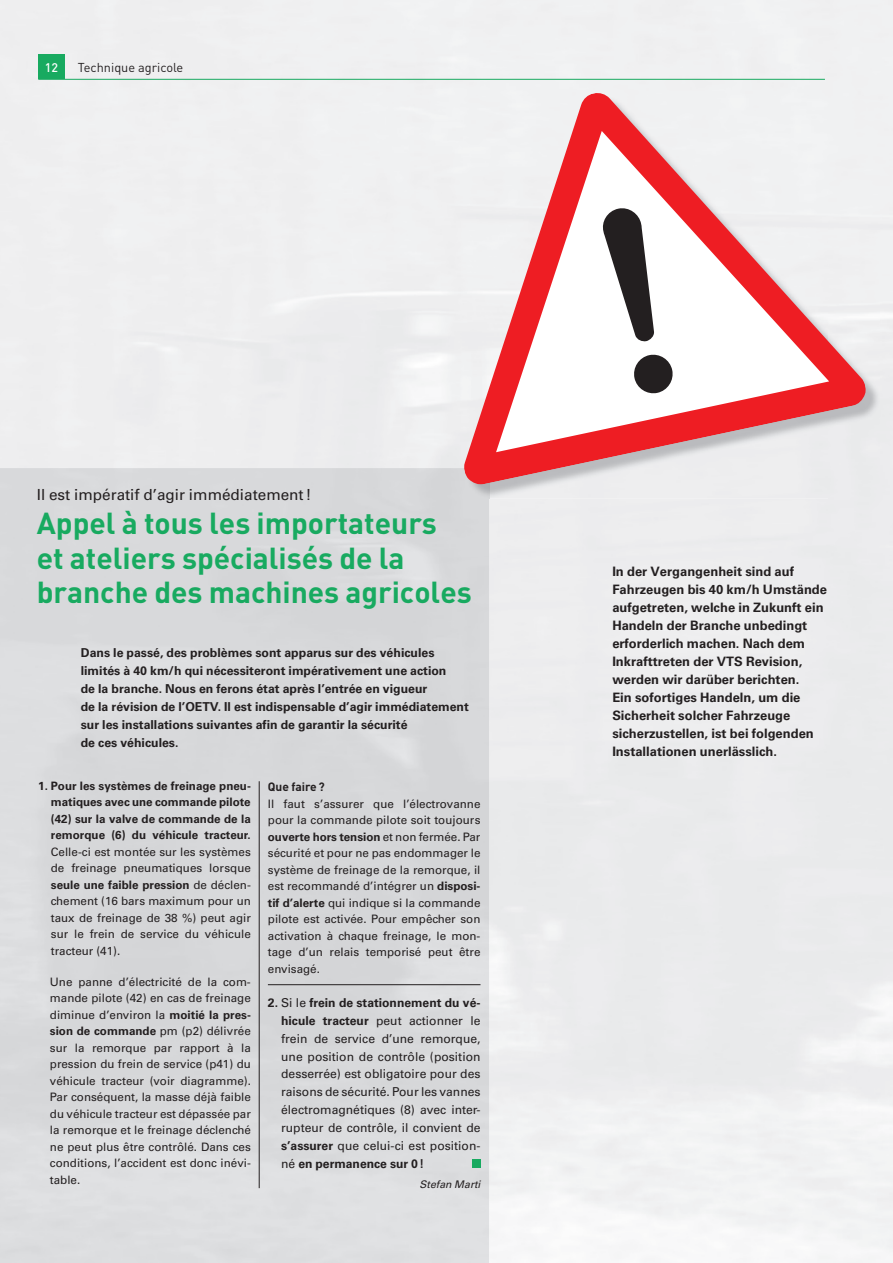
<style>
.page{position:relative;width:893px;height:1263px;background:#fff}
.page>*{position:absolute;margin:0;border:0;box-sizing:border-box;transform-origin:0 0}
.t1{font:700 30px/34.5px "DIN";color:#18aa60}
.t2{font:15.3px "Univers";color:#231f20}
.t3{font:700 12.9px/18px "Univers";color:#231f20}
.t4{font:12.75px "DIN";color:#231f20}
.t5{font:12.3px/17.9px "Univers";color:#231f20;text-align:justify}
.t6{font:700 12.3px/18px "Univers";color:#231f20}
.t7{font:500 12.3px "DIN";color:#fff}
.t8{font:700 12px "DIN";color:#231f20}
.t9{font:11.7px/16.5px "Univers";color:#231f20;text-align:justify}
.t10{font:700 11.7px/16.5px "Univers";color:#231f20;text-align:justify}
.t11{font:italic 10.5px "Univers";color:#231f20}
.s1{font-weight:700}
</style>
<div class="page">
<div style="left:38px;top:54px;width:27px;height:25px;background:#18aa60"></div>
<hr style="left:38px;top:79px;width:787px;height:1px;background:#18aa60">
<div style="left:0;top:468px;width:489px;height:795px;background:#d8d9db"></div>
<hr style="left:259px;top:781px;width:1px;height:407px;background:#231f20">
<div style="left:472px;top:1159px;width:8px;height:8px;background:#18aa60"></div>
<div style="left:489px;top:96px;width:391px;height:403px;background:#eeeeef"></div>
<img style="left:467px;top:485px;width:22px;height:14px">
<svg style="left:463px;top:92px;width:404px;height:393px;fill:#f0f0f1"></svg>
<svg style="left:496px;top:131px;width:333px;height:321px"></svg>
<svg style="left:632px;top:353px;width:42px;height:42px"></svg>
<svg style="left:601px;top:206px;width:53px;height:136px"></svg>
<hr style="left:268px;top:984px;width:212px;height:1px;background:#231f20">
<p class="t7" style="left:45px;top:60px;width:15px">12</p>
<p class="t4" style="left:78px;top:59px;width:107px">Technique agricole</p>
<h2 class="t2" style="left:37px;top:485px;width:276px">Il est impératif d’agir immédiatement !</h2>
<h1 class="t1" style="left:37px;top:505px;width:436px">Appel à tous les importateurs<br>et ateliers spécialisés de la branche des machines agricoles</h1>
<p class="t6" style="left:81px;top:644px;width:390px">Dans le passé, des problèmes sont apparus sur des véhicules limités à 40 km/h qui nécessiteront impérativement une action<br>de la branche. Nous en ferons état après l’entrée en vigueur<br>de la révision de l’OETV. Il est indispensable d’agir immédiatement sur les installations suivantes afin de garantir la sécurité<br>de ces véhicules.</p>
<p class="t10" style="left:51px;top:778px;width:202px;text-indent:-13px">1. Pour les systèmes de freinage pneu&shy;matiques avec une commande pilote (42) sur la valve de commande de la remorque (6) du véhicule tracteur.</p>
<p class="t9" style="left:51px;top:844px;width:202px">Celle-ci est montée sur les systèmes de freinage pneumatiques lorsque <span class="s1">seule une faible pression</span> de déclen&shy;chement (16 bars maximum pour un taux de freinage de 38 %) peut agir sur le frein de service du véhicule tracteur (41).</p>
<p class="t9" style="left:50px;top:973px;width:202px">Une panne d’électricité de la com&shy;mande pilote (42) en cas de freinage diminue d’environ la <span class="s1">moitié la pres&shy;sion de commande</span> pm (p2) délivrée sur la remorque par rapport à la pression du frein de service (p41) du véhicule tracteur (voir diagramme).<br>Par conséquent, la masse déjà faible du véhicule tracteur est dépassée par la remorque et le freinage déclenché ne peut plus être contrôlé. Dans ces conditions, l’accident est donc inévi&shy;table.</p>
<p class="t8" style="left:268px;top:779px;width:58px">Que faire ?</p>
<p class="t9" style="left:268px;top:795px;width:214px">Il faut s’assurer que l’électrovanne pour la commande pilote soit toujours <span class="s1">ouverte hors tension</span> et non fermée. Par sécurité et pour ne pas endommager le système de freinage de la remorque, il est recommandé d’intégrer un <span class="s1">disposi&shy;tif d’alerte</span> qui indique si la commande pilote est activée. Pour empêcher son activation à chaque freinage, le mon&shy;tage d’un relais temporisé peut être envisagé.</p>
<p class="t5" style="left:281px;top:994px;width:201px;text-indent:-13px"><span class="s1">2.</span> Si le <span class="s1">frein de stationnement du vé&shy;hicule tracteur</span> peut actionner le frein de service d’une remorque, une position de contrôle (position desserrée) est obligatoire pour des raisons de sécurité. Pour les vannes électromagnétiques (8) avec inter&shy;rupteur de contrôle, il convient de <span class="s1">s’assurer</span> que celui-ci est position&shy;né <span class="s1">en permanence sur 0 !</span></p>
<p class="t11" style="left:420px;top:1178px;width:62px">Stefan Marti</p>
<p class="t3" style="left:612px;top:563px;width:216px">In der Vergangenheit sind auf<br>Fahrzeugen bis 40 km/h Umstände aufgetreten, welche in Zukunft ein<br>Handeln der Branche unbedingt erforderlich machen. Nach dem<br>Inkrafttreten der VTS Revision, werden wir darüber berichten.<br>Ein sofortiges Handeln, um die<br>Sicherheit so lcher Fahrzeuge sicherzustellen, ist bei folgenden<br>Installationen unerlässlich.</p>
</div>
